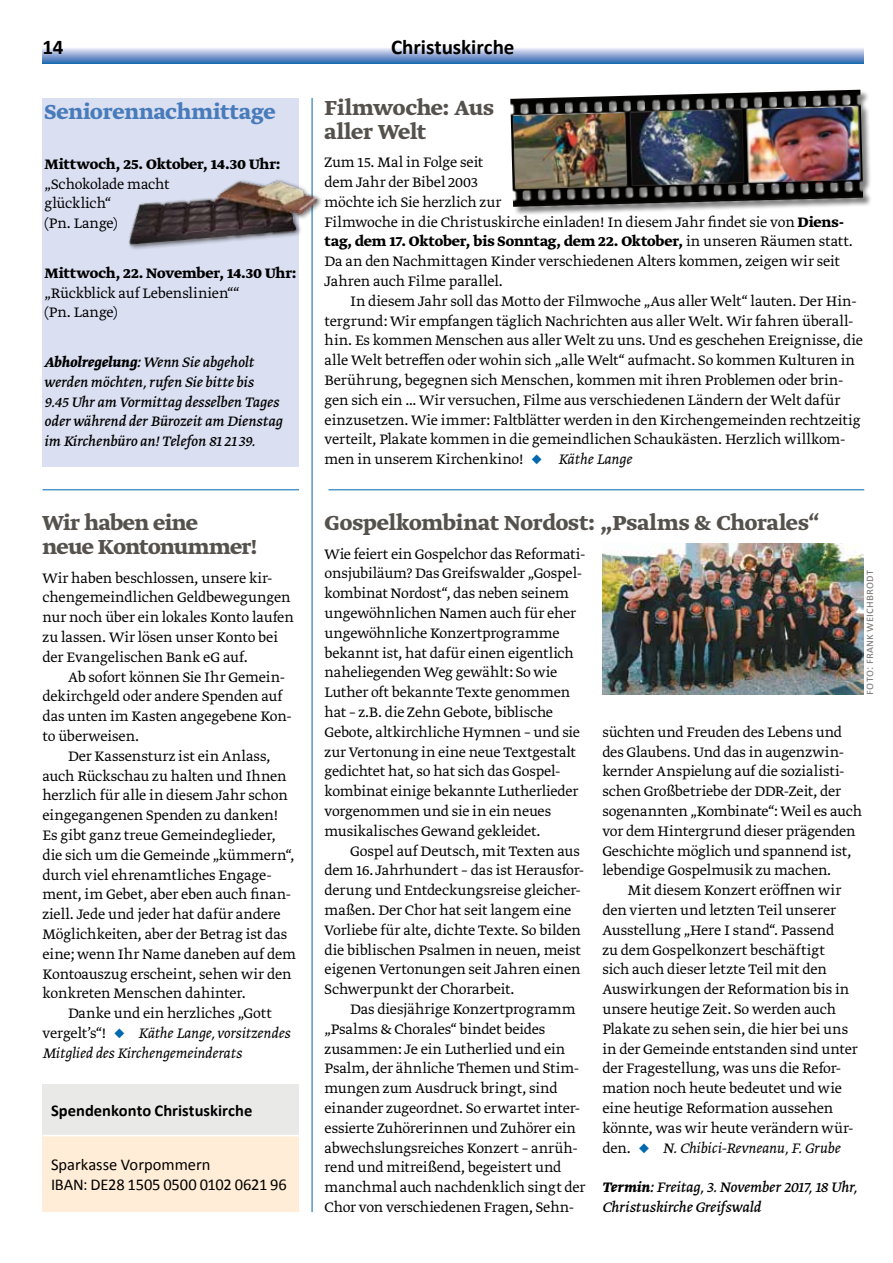
<style>
.page{position:relative;width:893px;height:1263px;background:#fff}
.page>*{position:absolute;margin:0;border:0;box-sizing:border-box;transform-origin:0 0}
.t1{font:700 24px/24px "Greta Text Std";letter-spacing:-.01em;color:#55524e}
.t2{font:700 24px "Greta Text Std";letter-spacing:.005em;color:#477bba}
.t3{font:700 21px "Calibri";color:#000}
.t4{font:16.5px/19.8px "Calibri";letter-spacing:-.005em;color:#000}
.t5{font:700 16.5px "Calibri";color:#000}
.t6{font:300 16.2px/19.8px "Greta Text Std";letter-spacing:-.005em;color:#000}
.t7{font:italic 16.2px/19.8px "Greta Text Std";letter-spacing:-.005em;color:#000}
.t8{font:italic 300 16.2px/19.8px "Greta Text Std";letter-spacing:-.005em;color:#000}
.t9{font:700 16.2px "Greta Text Std";letter-spacing:-.01em;color:#000}
.t10{font:12px "Calibri";letter-spacing:.01em;color:#7f7c7a}
.s1{font-weight:700}
.s2{font-style:normal}
.s3{color:#0068ae}
.s4{font-style:italic}
</style>
<div class="page">
<svg style="left:43px;top:48px;width:820px;height:16px"></svg>
<div style="left:43px;top:98px;width:256px;height:369px;background:#dadff1"></div>
<hr style="left:312px;top:98px;width:1px;height:1114px;background:#0068ae">
<div style="left:43px;top:1084px;width:256px;height:51px;background:#e9e9e8"></div>
<div style="left:43px;top:1135px;width:256px;height:77px;background:#ffedd7"></div>
<hr style="left:43px;top:1135px;width:256px;height:1px;background:#fff">
<hr style="left:328px;top:489px;width:536px;height:1px;background:#0068ae">
<div style="left:511px;top:90px;width:361px;height:126px;background:#000;opacity:.5"></div>
<img style="left:510px;top:90px;width:353px;height:117px">
<img style="left:602px;top:544px;width:261px;height:150px">
<hr style="left:43px;top:489px;width:256px;height:1px;background:#0068ae">
<img style="left:129px;top:166px;width:193px;height:89px">
<p class="t3" style="left:43px;top:34px;width:23px">14</p>
<p class="t3" style="left:391px;top:34px;width:125px">Christuskirche</p>
<h1 class="t2" style="left:45px;top:98px;width:232px">Seniorennachmittage</h1>
<p class="t9" style="left:45px;top:154px;width:238px">Mittwoch, 25. Oktober, 14.30 Uhr:</p>
<p class="t6" style="left:45px;top:175px;width:127px">„Schokolade macht glücklich“<br>(Pn. Lange)</p>
<p class="t9" style="left:45px;top:263px;width:253px">Mittwoch, 22. November, 14.30 Uhr:</p>
<p class="t6" style="left:45px;top:284px;width:196px">„Rückblick auf Lebenslinien““ (Pn. Lange)</p>
<p class="t7" style="left:45px;top:353px;width:240px"><span class="s1">Abholregelung:</span> Wenn Sie abgeholt werden möchten, rufen Sie bitte bis<br>9.45 Uhr am Vormittag desselben Tages oder während der Bürozeit am Dienstag im Kirchenbüro an! Telefon 81 21 39.</p>
<h1 class="t1" style="left:43px;top:512px;width:217px">Wir haben eine<br>neue Kontonummer!</h1>
<p class="t6" style="left:43px;top:569px;width:253px">Wir haben beschlossen, unsere kir&shy;chengemeindlichen Geldbewegungen nur noch über ein lokales Konto laufen zu lassen. Wir lösen unser Konto bei der Evangelischen Bank eG auf.</p>
<p class="t6" style="left:43px;top:668px;width:251px;text-indent:26px">Ab sofort können Sie Ihr Gemein&shy;dekirchgeld oder andere Spenden auf das unten im Kasten angegebene Kon&shy;to überweisen.</p>
<p class="t6" style="left:43px;top:747px;width:255px;text-indent:26px">Der Kassensturz ist ein Anlass, auch Rückschau zu halten und Ihnen herzlich für alle in diesem Jahr schon eingegangenen Spenden zu danken!<br>Es gibt ganz treue Gemeindeglieder, die sich um die Gemeinde „kümmern“, durch viel ehrenamtliches Engage&shy;ment, im Gebet, aber eben auch finan&shy;ziell. Jede und jeder hat dafür andere Möglichkeiten, aber der Betrag ist das eine; wenn Ihr Name daneben auf dem Kontoauszug erscheint, sehen wir den konkreten Menschen dahinter.</p>
<p class="t8" style="left:43px;top:1004px;width:249px;text-indent:26px"><span class="s2">Danke und ein herzliches „Gott vergelt’s“!</span> <span class="s3">◆</span> Käthe Lange, vorsitzendes<br>Mitglied des Kirchengemeinderats</p>
<p class="t5" style="left:51px;top:1100px;width:203px">Spendenkonto Christuskirche</p>
<p class="t4" style="left:51px;top:1154px;width:237px">Sparkasse Vorpommern<br>IBAN: DE28 1505 0500 0102 0621 96</p>
<h1 class="t1" style="left:325px;top:97px;width:171px">Filmwoche: Aus aller Welt</h1>
<p class="t6" style="left:325px;top:153px;width:530px">Zum 15. Mal in Folge seit<br>dem Jahr der Bibel 2003<br>möchte ich Sie herzlich zur<br>Filmwoche in die Christuskirche einladen! In diesem Jahr findet sie von <span class="s1">Diens&shy;tag, dem 17. Oktober, bis Sonntag, dem 22. Oktober,</span> in unseren Räumen statt.<br>Da an den Nachmittagen Kinder verschiedenen Alters kommen, zeigen wir seit Jahren auch Filme parallel.</p>
<p class="t6" style="left:325px;top:292px;width:540px;text-indent:26px">In diesem Jahr soll das Motto der Filmwoche „Aus aller Welt“ lauten. Der Hin&shy;tergrund: Wir empfangen täglich Nachrichten aus aller Welt. Wir fahren überall&shy;hin. Es kommen Menschen aus aller Welt zu uns. Und es geschehen Ereignisse, die alle Welt betreffen oder wohin sich „alle Welt“ aufmacht. So kommen Kulturen in Berührung, begegnen sich Menschen, kommen mit ihren Problemen oder brin&shy;gen sich ein … Wir versuchen, Filme aus verschiedenen Ländern der Welt dafür einzusetzen. Wie immer: Faltblätter werden in den Kirchengemeinden rechtzeitig verteilt, Plakate kommen in die gemeindlichen Schaukästen. Herzlich willkom&shy;men in unserem Kirchenkino! <span class="s3">◆</span> -<span class="s4">Käthe Lange</span></p>
<h1 class="t1" style="left:325px;top:512px;width:497px">Gospelkombinat Nordost: „Psalms &amp; Chorales“</h1>
<p class="t6" style="left:325px;top:545px;width:262px">Wie feiert ein Gospelchor das Reformati&shy;onsjubiläum? Das Greifswalder „Gospel&shy;kombinat Nordost“, das neben seinem ungewöhnlichen Namen auch für eher ungewöhnliche Konzertprogramme bekannt ist, hat dafür einen eigentlich naheliegenden Weg gewählt: So wie Luther oft bekannte Texte genommen hat – z.B. die Zehn Gebote, biblische Gebote, altkirchliche Hymnen – und sie zur Vertonung in eine neue Textgestalt gedichtet hat, so hat sich das Gospel&shy;kombinat einige bekannte Lutherlieder vorgenommen und sie in ein neues musikalisches Gewand gekleidet.</p>
<p class="t6" style="left:325px;top:842px;width:261px;text-indent:26px">Gospel auf Deutsch, mit Texten aus dem 16. Jahrhundert – das ist Herausfor&shy;derung und Entdeckungsreise gleicher&shy;maßen. Der Chor hat seit langem eine Vorliebe für alte, dichte Texte. So bilden die biblischen Psalmen in neuen, meist eigenen Vertonungen seit Jahren einen Schwerpunkt der Chorarbeit.</p>
<p class="t6" style="left:325px;top:1000px;width:262px;text-indent:26px">Das diesjährige Konzertprogramm „Psalms &amp; Chorales“ bindet beides zusammen: Je ein Lutherlied und ein Psalm, der ähnliche Themen und Stim&shy;mungen zum Ausdruck bringt, sind einander zugeordnet. So erwartet inter&shy;essierte Zuhörerinnen und Zuhörer ein abwechslungsreiches Konzert – anrüh&shy;rend und mitreißend, begeistert und manchmal auch nachdenklich singt der Chor von verschiedenen Fragen, Sehn-</p>
<p class="t10" style="left:862px;top:695px;width:126px;rotate:-90deg">foto: frank weichbrodt</p>
<p class="t6" style="left:602px;top:723px;width:261px">süchten und Freuden des Lebens und des Glaubens. Und das in augenzwin&shy;kernder Anspielung auf die sozialisti&shy;schen Großbetriebe der DDR-Zeit, der sogenannten „Kombinate“: Weil es auch vor dem Hintergrund dieser prägenden Geschichte möglich und spannend ist, lebendige Gospelmusik zu machen.</p>
<p class="t6" style="left:602px;top:881px;width:257px;text-indent:26px">Mit diesem Konzert eröffnen wir den vierten und letzten Teil unserer Ausstellung „Here I stand“. Passend<br>zu dem Gospelkonzert beschäftigt<br>sich auch dieser letzte Teil mit den Auswirkungen der Reformation bis in unsere heutige Zeit. So werden auch Plakate zu sehen sein, die hier bei uns in der Gemeinde entstanden sind unter der Fragestellung, was uns die Refor&shy;mation noch heute bedeutet und wie eine heutige Reformation aussehen könnte, was wir heute verändern wür&shy;den. <span class="s3">◆</span> <span class="s4">N. Chibici-Revneanu, F. Grube</span></p>
<p class="t7" style="left:602px;top:1178px;width:256px"><span class="s1">Termin:</span> Freitag, 3. November 2017, 18 Uhr,<br>Christuskirche Greifswald</p>
</div>
